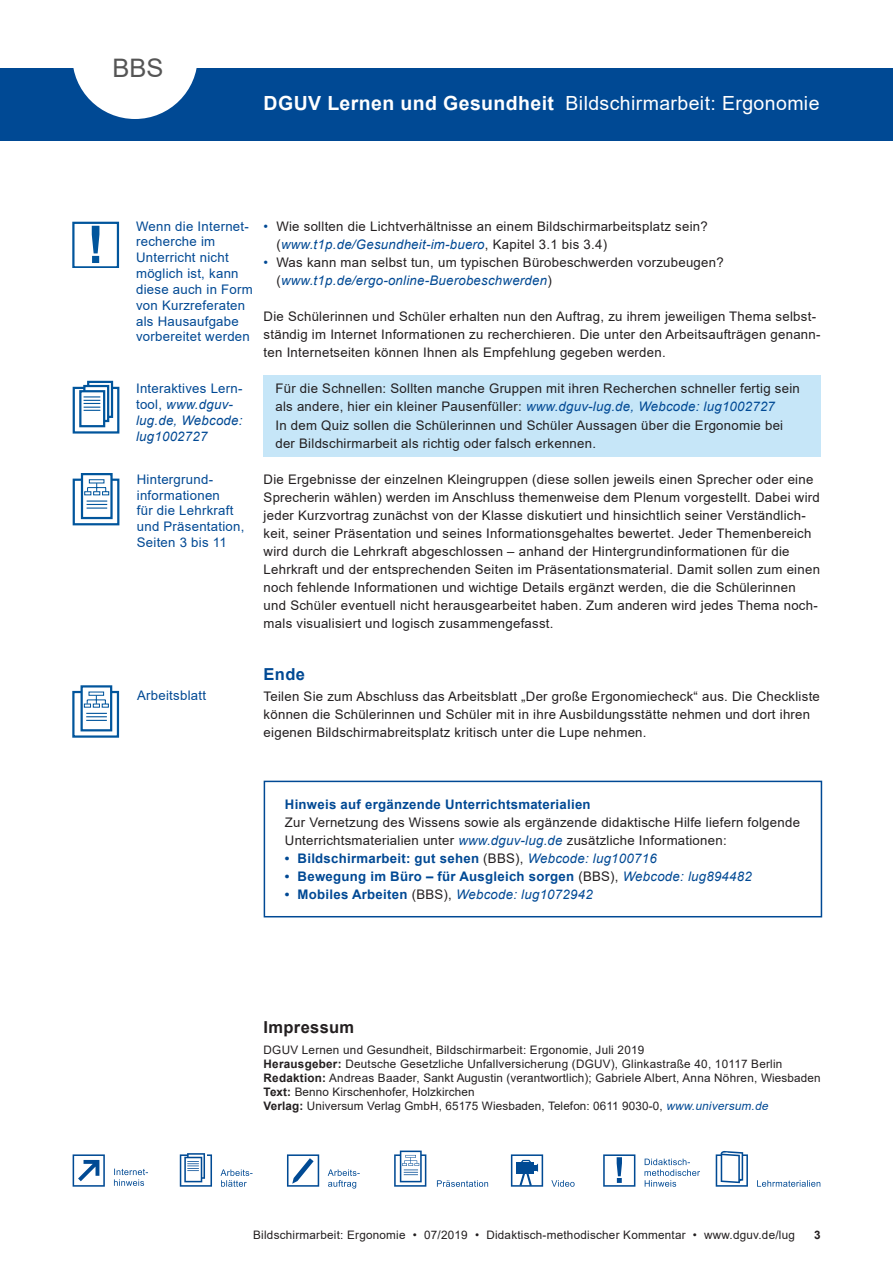
<style>
.page{position:relative;width:893px;height:1263px;background:#fff}
.page>*{position:absolute;margin:0;border:0;box-sizing:border-box;transform-origin:0 0}
.t1{font:700 52.05px "Arial";color:#01559c}
.t2{font:25.5px "Arial";color:#555}
.t3{font:19.5px "Arial";letter-spacing:.02em;color:#fff}
.Impressum_Ueberschri{font:700 16.5px "Arial";letter-spacing:.02em;color:#231f20}
.Zwischenueberschrift{font:700 16.5px "Arial";color:#004994}
.Fliesstext{font:13.2px/18px "Arial";letter-spacing:.02em;color:#231f20}
.hinweis_links{font:13.2px/15.9px "Arial";letter-spacing:.02em;color:#004994}
.Fliesstext_Aufzaehlu{font:13.2px "Arial";letter-spacing:.02em;color:#231f20}
.Fliesstext-2{font:700 13.2px "Arial";letter-spacing:.02em;color:#004994}
.Fliesstext_Aufzaehlu-2{font:italic 13.2px "Arial";letter-spacing:.02em;color:#004994}
.hinweis_links-2{font:italic 13.2px/15.9px "Arial";letter-spacing:.02em;color:#004994}
.Zwischenüberschrift{font:700 13.2px "Arial";letter-spacing:.02em;color:#004994}
.Fliesstext-3{font:italic 13.2px "Arial";letter-spacing:.02em;color:#004994}
.Impressum_Text{font:11.7px/14.1px "Arial";letter-spacing:.02em;color:#231f20}
.t4{font:700 11.7px "Arial";color:#231f20}
.s1{font-weight:700}
.s2{font-style:normal}
.s3{color:#004994}
.s4{font-style:normal;color:#231f20}
.s5{font-style:italic;color:#004994}
.s6{font-weight:400;color:#231f20}
.s7{font-weight:400;font-style:italic}
.s8{font-weight:700;font-style:normal}
</style>
<div class="page">
<div style="left:0;top:68px;width:893px;height:72px;background:#004994"></div>
<svg style="left:73px;top:68px;width:124px;height:51px"></svg>
<div style="left:264px;top:375px;width:557px;height:82px;background:#c6e6f8"></div>
<div style="left:72px;top:222px;width:47px;height:46px;border:2px solid #01559c"></div>
<svg style="left:73px;top:1154px;width:32px;height:33px"></svg>
<svg style="left:114px;top:1168px;width:34px;height:18px"></svg>
<svg style="left:180px;top:1153px;width:32px;height:34px"></svg>
<svg style="left:221px;top:1169px;width:32px;height:18px"></svg>
<svg style="left:287px;top:1154px;width:32px;height:33px"></svg>
<svg style="left:328px;top:1169px;width:32px;height:19px"></svg>
<svg style="left:394px;top:1150px;width:32px;height:37px"></svg>
<svg style="left:511px;top:1154px;width:32px;height:33px"></svg>
<svg style="left:551px;top:1180px;width:24px;height:7px"></svg>
<svg style="left:603px;top:1154px;width:32px;height:33px"></svg>
<svg style="left:644px;top:1158px;width:56px;height:29px"></svg>
<svg style="left:716px;top:1151px;width:32px;height:36px"></svg>
<svg style="left:757px;top:1180px;width:63px;height:7px"></svg>
<svg style="left:437px;top:1180px;width:51px;height:7px"></svg>
<svg style="left:80px;top:482px;width:33px;height:38px"></svg>
<div style="left:73px;top:479px;width:46px;height:46px;border:2px solid #01559c"></div>
<div style="left:82px;top:474px;width:30px;height:44px;background:#fff"></div>
<div style="left:81px;top:473px;width:32px;height:46px;border:2px solid #01559c"></div>
<svg style="left:87px;top:504px;width:20px;height:1px"></svg>
<hr style="left:87px;top:507px;width:20px;height:2px;background:#01559c">
<hr style="left:87px;top:500px;width:20px;height:2px;background:#01559c">
<svg style="left:89px;top:479px;width:15px;height:4px"></svg>
<svg style="left:84px;top:483px;width:25px;height:12px"></svg>
<div style="left:74px;top:388px;width:44px;height:44px;background:linear-gradient(to right,#fff,#fdfefe)"></div>
<div style="left:73px;top:387px;width:46px;height:47px;border:2px solid #01559c"></div>
<svg style="left:90px;top:384px;width:20px;height:31px"></svg>
<div style="left:87px;top:381px;width:26px;height:37px;border:2px solid #01559c"></div>
<svg style="left:83px;top:385px;width:26px;height:37px"></svg>
<div style="left:79px;top:390px;width:26px;height:37px;background:#fff;border:2px solid #01559c"></div>
<svg style="left:84px;top:396px;width:16px;height:15px"></svg>
<div style="left:73px;top:692px;width:45px;height:44px;background:linear-gradient(to right,#fff,#fff)"></div>
<div style="left:72px;top:691px;width:47px;height:46px;border:2px solid #01559c"></div>
<div style="left:82px;top:686px;width:29px;height:44px;background:#fff"></div>
<div style="left:81px;top:685px;width:31px;height:46px;border:2px solid #01559c"></div>
<svg style="left:86px;top:713px;width:21px;height:8px"></svg>
<svg style="left:89px;top:692px;width:15px;height:3px"></svg>
<svg style="left:84px;top:695px;width:25px;height:12px"></svg>
<div style="left:264px;top:781px;width:558px;height:136px;border:2px solid #004994"></div>
<h2 class="t2" style="left:112px;top:50px;width:53px">BBS</h2>
<h3 class="t3" style="left:264px;top:89px;width:557px"><span class="s1">DGUV Lernen und Gesundheit</span> Bildschirmarbeit: Ergonomie</h3>
<p class="t1" style="left:87px;top:210px;width:19px">!</p>
<p class="hinweis_links" style="left:136px;top:218px;width:118px">Wenn die Internet&shy;recherche im<br>Unterricht nicht möglich ist, kann diese auch in Form von Kurzreferaten als Hausaufgabe vorbereitet werden</p>
<p class="hinweis_links-2" style="left:136px;top:381px;width:108px"><span class="s2">Interaktives Lern&shy;tool,</span> www.dguv&shy;lug.de, Webcode: lug1002727</p>
<p class="hinweis_links" style="left:137px;top:471px;width:109px">Hintergrund&shy;informationen<br>für die Lehrkraft und Präsentation,<br>Seiten 3 bis 11</p>
<p class="hinweis_links" style="left:137px;top:687px;width:70px">Arbeitsblatt</p>
<p class="Fliesstext_Aufzaehlu" style="left:264px;top:217px;width:446px"><span class="s3">•</span> Wie sollten die Lichtverhältnisse an einem Bildschirmarbeitsplatz sein?</p>
<p class="Fliesstext_Aufzaehlu-2" style="left:276px;top:236px;width:332px"><span class="s4">(</span>www.t1p.de/Gesundheit-im-buero<span class="s4">, Kapitel 3.1 bis 3.4)</span></p>
<p class="Fliesstext_Aufzaehlu" style="left:264px;top:253px;width:462px"><span class="s3">•</span> Was kann man selbst tun, um typischen Bürobeschwerden vorzubeugen?</p>
<p class="Fliesstext_Aufzaehlu-2" style="left:276px;top:272px;width:277px"><span class="s4">(</span>www.t1p.de/ergo-online-Buerobeschwerden<span class="s4">)</span></p>
<p class="Fliesstext" style="left:264px;top:307px;width:558px">Die Schülerinnen und Schüler erhalten nun den Auftrag, zu ihrem jeweiligen Thema selbst&shy;ständig im Internet Informationen zu recherchieren. Die unter den Arbeitsaufträgen genann&shy;ten Internetseiten können Ihnen als Empfehlung gegeben werden.</p>
<p class="Fliesstext" style="left:275px;top:380px;width:526px">Für die Schnellen: Sollten manche Gruppen mit ihren Recherchen schneller fertig sein als andere, hier ein kleiner Pausenfüller: <span class="s5">www.dguv-lug.de, Webcode: lug1002727<br></span>In dem Quiz sollen die Schülerinnen und Schüler Aussagen über die Ergonomie bei der Bildschirmarbeit als richtig oder falsch erkennen.</p>
<p class="Fliesstext" style="left:264px;top:470px;width:558px">Die Ergebnisse der einzelnen Kleingruppen (diese sollen jeweils einen Sprecher oder eine Sprecherin wählen) werden im Anschluss themenweise dem Plenum vorgestellt. Dabei wird jeder Kurzvortrag zunächst von der Klasse diskutiert und hinsichtlich seiner Verständlich&shy;keit, seiner Präsentation und seines Informationsgehaltes bewertet. Jeder Themenbereich wird durch die Lehrkraft abgeschlossen – anhand der Hintergrundinformationen für die Lehrkraft und der entsprechenden Seiten im Präsentationsmaterial. Damit sollen zum einen noch fehlende Informationen und wichtige Details ergänzt werden, die die Schülerinnen und Schüler eventuell nicht herausgearbeitet haben. Zum anderen wird jedes Thema noch&shy;mals visualisiert und logisch zusammengefasst.</p>
<p class="Zwischenueberschrift" style="left:264px;top:662px;width:43px">Ende</p>
<p class="Fliesstext" style="left:264px;top:687px;width:558px">Teilen Sie zum Abschluss das Arbeitsblatt „Der große Ergonomiecheck“ aus. Die Checkliste können die Schülerinnen und Schüler mit in ihre Ausbildungsstätte nehmen und dort ihren eigenen Bildschirmabreitsplatz kritisch unter die Lupe nehmen.</p>
<p class="Zwischenüberschrift" style="left:285px;top:795px;width:307px">Hinweis auf ergänzende Unterrichtsmaterialien</p>
<p class="Fliesstext" style="left:285px;top:813px;width:517px">Zur Vernetzung des Wissens sowie als ergänzende didaktische Hilfe liefern folgende<br>Unterrichtsmaterialien unter <span class="s5">www.dguv-lug.de</span> zusätzliche Informationen:</p>
<p class="Fliesstext-2" style="left:285px;top:849px;width:373px">• Bildschirmarbeit: gut sehen <span class="s6">(BBS),</span> <span class="s7">Webcode: lug100716</span></p>
<p class="Fliesstext-2" style="left:285px;top:867px;width:468px">• Bewegung im Büro – für Ausgleich sorgen <span class="s6">(BBS),</span> <span class="s7">Webcode: lug894482</span></p>
<p class="Fliesstext-3" style="left:285px;top:886px;width:309px"><span class="s8">• Mobiles Arbeiten</span> <span class="s4">(BBS),</span> Webcode: lug1072942</p>
<p class="Impressum_Ueberschri" style="left:264px;top:1016px;width:92px">Impressum</p>
<p class="Impressum_Text" style="left:264px;top:1043px;width:558px">DGUV Lernen und Gesundheit, Bildschirmarbeit: Ergonomie, Juli 2019<br><span class="s1">Herausgeber:</span> Deutsche Gesetzliche Unfallversicherung (DGUV), Glinkastraße 40, 10117 Berlin<br><span class="s1">Redaktion:</span> Andreas Baader, Sankt Augustin (verantwortlich); Gabriele Albert, Anna Nöhren, Wiesbaden</p>
<p class="Impressum_Text" style="left:264px;top:1085px;width:212px"><span class="s1">Text:</span> Benno Kirschenhofer, Holzkirchen</p>
<p class="Impressum_Text" style="left:264px;top:1099px;width:509px"><span class="s1">Verlag:</span> Universum Verlag GmbH, 65175 Wiesbaden, Telefon: 0611 9030-0, <span class="s5">www.universum.de</span></p>
<p class="Impressum_Text" style="left:253px;top:1228px;width:543px">Bildschirmarbeit: Ergonomie • 07/2019 • Didaktisch-methodischer Kommentar • www.dguv.de/lug</p>
<p class="t4" style="left:814px;top:1227px;width:8px">3</p>
</div>
